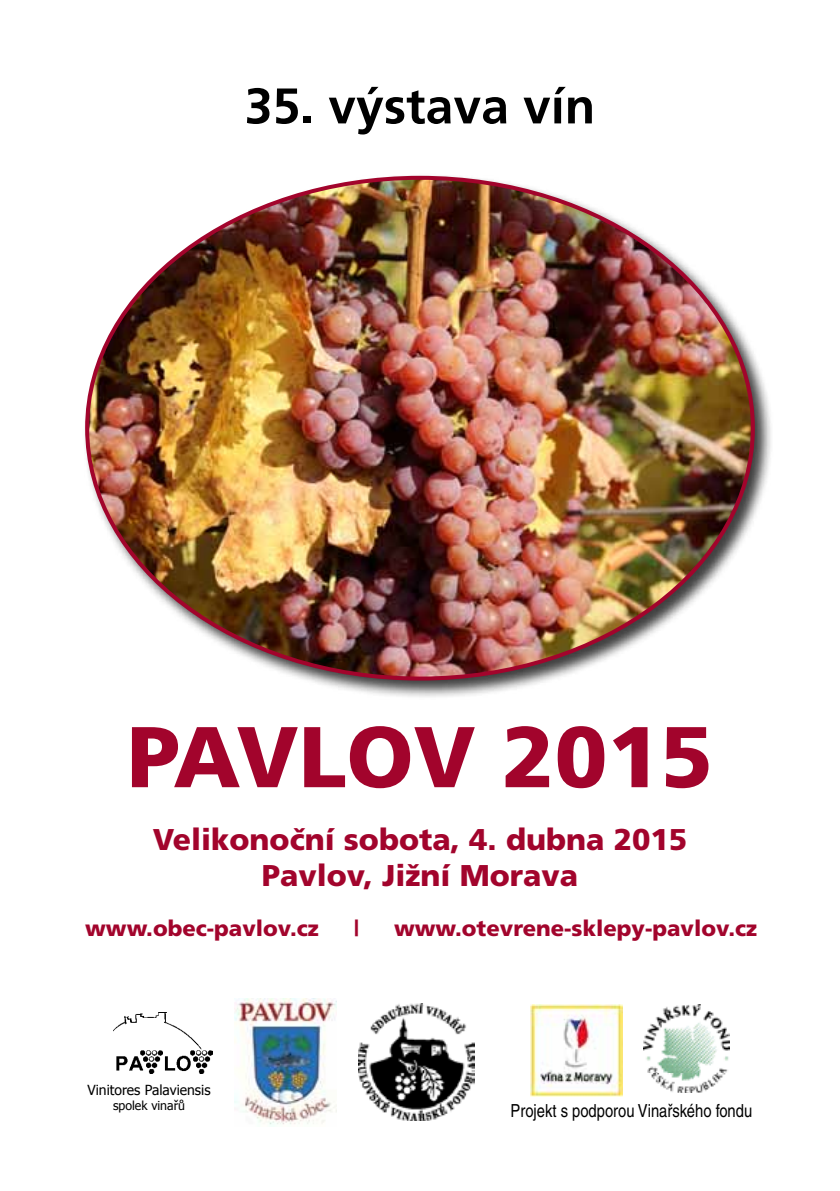
<style>
.page{position:relative;width:840px;height:1191px;background:#fff}
.page>*{position:absolute;margin:0;border:0;box-sizing:border-box;transform-origin:0 0}
.t1{font:900 86px "Frutiger CE";color:#a2042c}
.t2{font:700 50px "Frutiger CE";color:#000}
.t3{font:900 30px/36px "Frutiger CE";color:#a2042c;text-align:center}
.t4{font:900 22px "Frutiger CE";color:#a2042c}
.t5{font:condensed 18px "Helvetica CE";color:#000}
.t6{font:13.8px "Tahoma";color:#000}
.t7{font:12.4px "Tahoma";color:#000}
</style>
<div class="page">
<div style="left:82px;top:173px;width:691px;height:526px;background:#000;opacity:.75"></div>
<img style="left:87px;top:178px;width:665px;height:500px">
<img style="left:234px;top:998px;width:103px;height:128px">
<img style="left:113px;top:1012px;width:99px;height:61px">
<img style="left:359px;top:1003px;width:115px;height:117px">
<img style="left:643px;top:1005px;width:86px;height:88px">
<img style="left:530px;top:1004px;width:91px;height:92px">
<h2 class="t2" style="left:244px;top:78px;width:352px">35. výstava vín</h2>
<h1 class="t1" style="left:127px;top:708px;width:586px">PAVLOV 2015</h1>
<h3 class="t3" style="left:153px;top:821px;width:535px">Velikonoční sobota, 4. dubna 2015<br>Pavlov, Jižní Morava</h3>
<p class="t4" style="left:85px;top:915px;width:235px">www.obec-pavlov.cz</p>
<p class="t4" style="left:354px;top:915px;width:6px">|</p>
<p class="t4" style="left:394px;top:915px;width:364px">www.otevrene-sklepy-pavlov.cz</p>
<p class="t6" style="left:87px;top:1081px;width:124px">Vinitores Palaviensis</p>
<p class="t7" style="left:113px;top:1097px;width:73px">spolek vinařů</p>
<p class="t5" style="left:510px;top:1100px;width:243px">Projekt s podporou Vinařského fondu</p>
</div>
